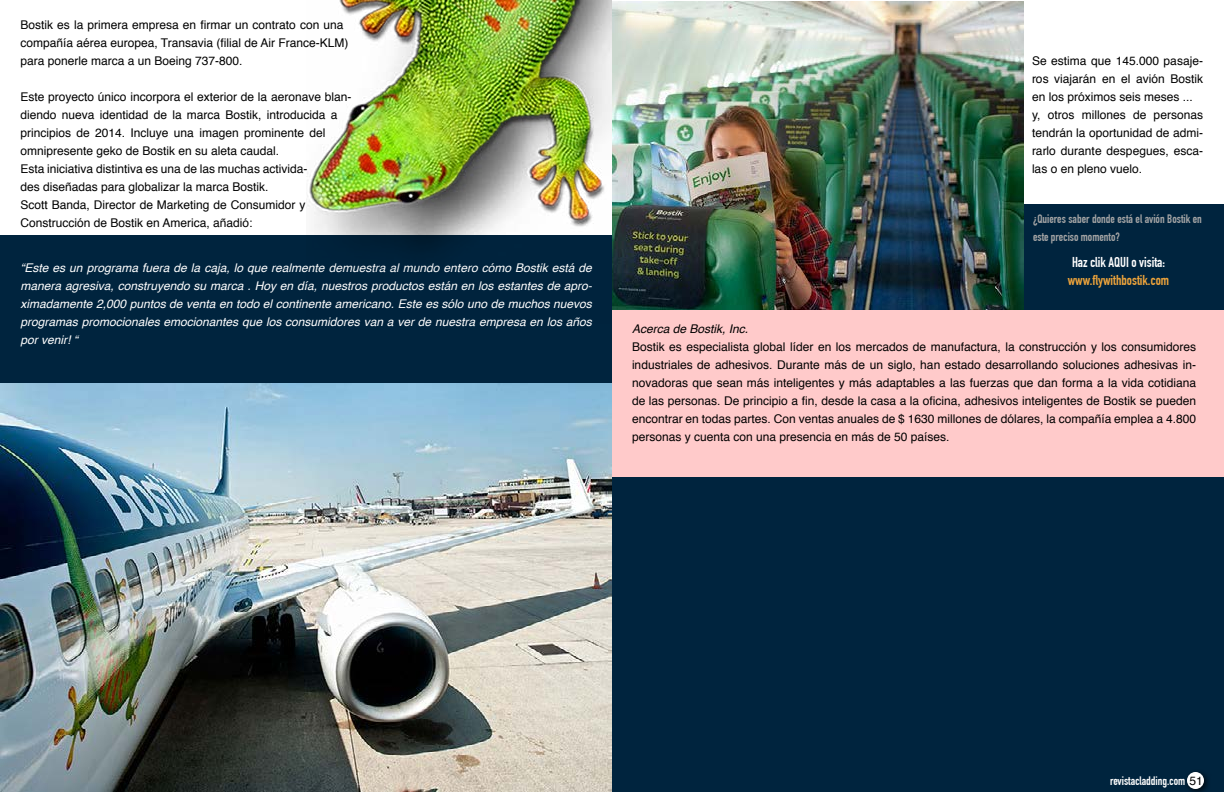
<style>
.page{position:relative;width:1224px;height:792px;background:#fff}
.page>*{position:absolute;margin:0;border:0;box-sizing:border-box;transform-origin:0 0}
.t1{font:700 14px "DIN Condensed";color:#eea43b}
.t2{font:700 14px "DIN Condensed";color:#fff}
.t3{font:12px/18px "Helvetica";color:#000}
.t4{font:italic 12px/18px "Helvetica";color:#fff;text-align:justify}
.t5{font:700 12px/18px "DIN Condensed";color:#a6a6a6}
.t6{font:700 12px "DIN Condensed";color:#fff}
.t7{font:italic 12px "Helvetica";color:#000}
.s1{font-family:"Helvetica";font-weight:400;color:#000}
</style>
<div class="page">
<div style="left:1024px;top:204px;width:200px;height:106px;background:#00243e"></div>
<div style="left:612px;top:477px;width:612px;height:315px;background:#00243e"></div>
<div style="left:1184px;top:769px;width:28px;height:23px;background:#000;opacity:.75"></div>
<div style="left:1187px;top:772px;width:17px;height:17px;background:#fff;border-radius:50%"></div>
<div style="left:612px;top:310px;width:612px;height:167px;background:#ffcaca"></div>
<div style="left:0;top:236px;width:612px;height:147px;background:#00243e"></div>
<img style="left:306px;top:0;width:306px;height:251px">
<img style="left:612px;top:1px;width:412px;height:308px">
<img style="left:0;top:383px;width:612px;height:409px">
<p class="t3" style="left:20px;top:16px;width:329px">Bostik es la primera empresa en firmar un contrato con una compañía aérea europea, Transavia (filial de Air France-KLM) para ponerle marca a un Boeing 737-800.</p>
<p class="t3" style="left:20px;top:88px;width:332px">Este proyecto único incorpora el exterior de la aeronave blan&shy;diendo nueva identidad de la marca Bostik, introducida a principios de 2014. Incluye una imagen prominente del omnipresente geko de Bostik en su aleta caudal.<br>Esta iniciativa distintiva es una de las muchas activida-<br>des diseñadas para globalizar la marca Bostik.<br>Scott Banda, Director de Marketing de Consumidor y Construcción de Bostik en America, añadió:</p>
<p class="t4" style="left:20px;top:259px;width:573px">“Este es un programa fuera de la caja, lo que realmente demuestra al mundo entero cómo Bostik está de manera agresiva, construyendo su marca . Hoy en día, nuestros productos están en los estantes de apro&shy;ximadamente 2,000 puntos de venta en todo el continente americano. Este es sólo uno de muchos nuevos programas promocionales emocionantes que los consumidores van a ver de nuestra empresa en los años por venir! “</p>
<p class="t3" style="left:1032px;top:52px;width:173px">Se estima que 145.000 pasaje&shy;ros viajarán en el avión Bostik en los próximos seis meses ... y, otros millones de personas tendrán la oportunidad de admi&shy;rarlo durante despegues, esca&shy;las o en pleno vuelo.</p>
<p class="t5" style="left:1033px;top:209px;width:170px">¿Quieres saber donde está el avión Bostik en este preciso momento?</p>
<p class="t2" style="left:1072px;top:254px;width:95px">Haz clik AQUI o visita:</p>
<p class="t1" style="left:1068px;top:272px;width:103px">www.flywithbostik.com</p>
<p class="t7" style="left:632px;top:319px;width:118px">Acerca de Bostik, Inc.</p>
<p class="t3" style="left:632px;top:338px;width:566px;text-align:justify">Bostik es especialista global líder en los mercados de manufactura, la construcción y los consumidores industriales de adhesivos. Durante más de un siglo, han estado desarrollando soluciones adhesivas in&shy;novadoras que sean más inteligentes y más adaptables a las fuerzas que dan forma a la vida cotidiana de las personas. De principio a fin, desde la casa a la oficina, adhesivos inteligentes de Bostik se pueden encontrar en todas partes. Con ventas anuales de $ 1630 millones de dólares, la compañía emplea a 4.800 personas y cuenta con una presencia en más de 50 países.</p>
<p class="t6" style="left:1110px;top:773px;width:94px">revistacladding.com <span class="s1">51</span></p>
</div>
